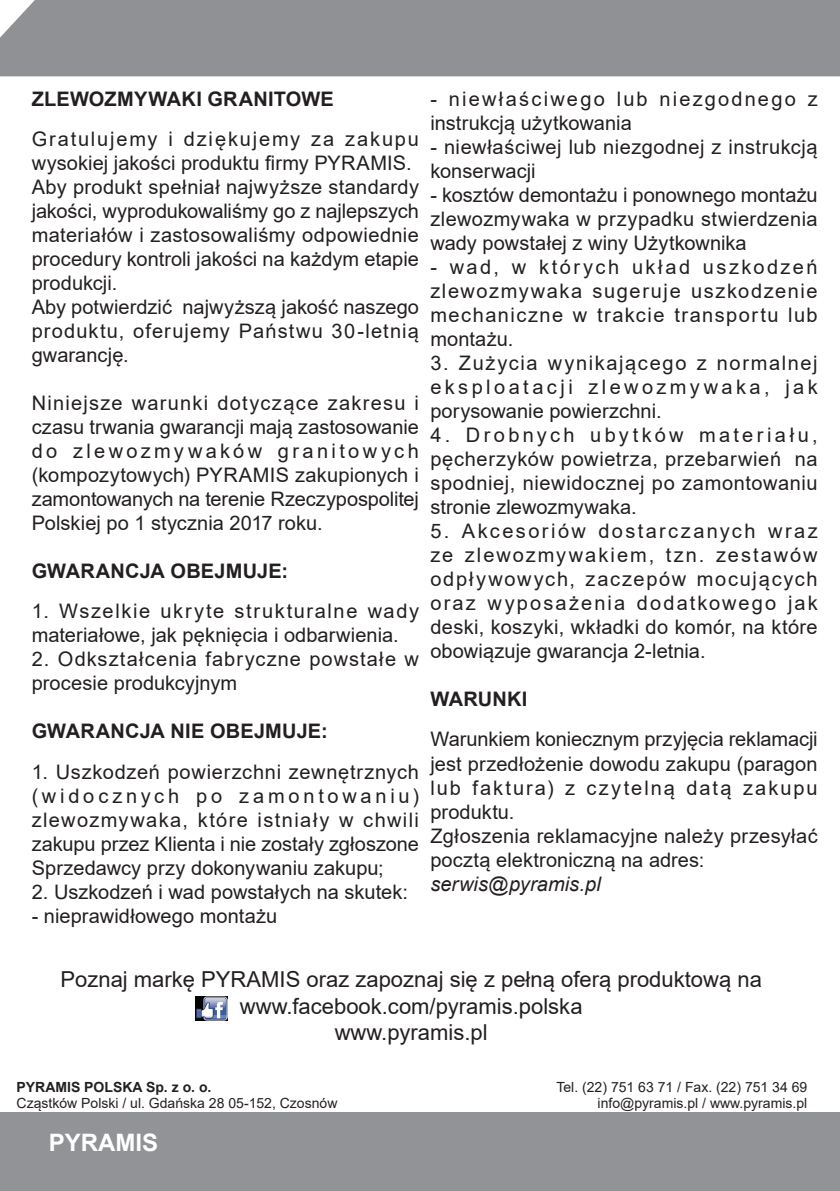
<style>
.page{position:relative;width:840px;height:1191px;background:#fff}
.page>*{position:absolute;margin:0;border:0;box-sizing:border-box;transform-origin:0 0}
.t1{font:700 24px "Arial";color:#fff}
.t2{font:22px/26.4px "Arial";color:#231f20;text-align:center}
.t3{font:20px/24px "Arial";letter-spacing:.01em;color:#231f20;text-align:justify}
.t4{font:700 20px "Arial";letter-spacing:.01em;color:#231f20}
.t5{font:20px/24px "Arial";letter-spacing:.045em;color:#231f20}
.t6{font:20px/24px "Arial";letter-spacing:.1em;color:#231f20}
.t7{font:italic 20px "Arial";color:#231f20}
.t8{font:14px/16.8px "Arial";color:#231f20;text-align:right}
.t9{font:700 14px "Arial";color:#231f20}
</style>
<div class="page">
<div style="left:0;top:0;width:839px;height:76px;background:#8f9194"></div>
<div style="left:0;top:1112px;width:839px;height:79px;background:#919396"></div>
<img style="left:195px;top:996px;width:32px;height:24px">
<p class="t4" style="left:32px;top:85px;width:303px">ZLEWOZMYWAKI GRANITOWE</p>
<p class="t3" style="left:32px;top:127px;width:388px;text-align:left">Gratulujemy i dziękujemy za zakupu wysokiej jakości produktu firmy PYRAMIS.<br>Aby produkt spełniał najwyższe standardy jakości, wyprodukowaliśmy go z najlepszych materiałów i zastosowaliśmy odpowiednie procedury kontroli jakości na każdym etapie produkcji.<br>Aby potwierdzić najwyższą jakość naszego produktu, oferujemy Państwu 30-letnią gwarancję.</p>
<p class="t3" style="left:32px;top:391px;width:388px">Niniejsze warunki dotyczące zakresu i czasu trwania gwarancji mają zastosowanie do zlewozmywaków granitowych (kompozytowych) PYRAMIS zakupionych i zamontowanych na terenie Rzeczypospolitej Polskiej po 1 stycznia 2017 roku.</p>
<p class="t4" style="left:32px;top:557px;width:258px">GWARANCJA OBEJMUJE:</p>
<p class="t3" style="left:32px;top:599px;width:388px">1. Wszelkie ukryte strukturalne wady materiałowe, jak pęknięcia i odbarwienia.</p>
<p class="t5" style="left:32px;top:647px;width:388px">2. Odkształcenia fabryczne powstałe w procesie produkcyjnym</p>
<p class="t4" style="left:32px;top:717px;width:297px">GWARANCJA NIE OBEJMUJE:</p>
<p class="t3" style="left:32px;top:759px;width:388px">1. Uszkodzeń powierzchni zewnętrznych (widocznych po zamontowaniu) zlewozmywaka, które istniały w chwili zakupu przez Klienta i nie zostały zgłoszone Sprzedawcy przy dokonywaniu zakupu;</p>
<p class="t3" style="left:32px;top:879px;width:377px">2. Uszkodzeń i wad powstałych na skutek:</p>
<p class="t3" style="left:32px;top:903px;width:247px">- nieprawidłowego montażu</p>
<p class="t6" style="left:430px;top:87px;width:388px">- niewłaściwego lub niezgodnego z instrukcją użytkowania</p>
<p class="t3" style="left:430px;top:135px;width:388px">- niewłaściwej lub niezgodnej z instrukcją konserwacji</p>
<p class="t3" style="left:430px;top:183px;width:388px">- kosztów demontażu i ponownego montażu zlewozmywaka w przypadku stwierdzenia wady powstałej z winy Użytkownika</p>
<p class="t3" style="left:430px;top:255px;width:388px">- wad, w których układ uszkodzeń zlewozmywaka sugeruje uszkodzenie mechaniczne w trakcie transportu lub montażu.</p>
<p class="t3" style="left:430px;top:351px;width:388px">3. Zużycia wynikającego z normalnej eksploatacji zlewozmywaka, jak porysowanie powierzchni.</p>
<p class="t3" style="left:430px;top:423px;width:388px">4. Drobnych ubytków materiału, pęcherzyków powietrza, przebarwień na spodniej, niewidocznej po zamontowaniu stronie zlewozmywaka.</p>
<p class="t3" style="left:430px;top:519px;width:388px">5. Akcesoriów dostarczanych wraz ze zlewozmywakiem, tzn. zestawów odpływowych, zaczepów mocujących oraz wyposażenia dodatkowego jak deski, koszyki, wkładki do komór, na które obowiązuje gwarancja 2-letnia.</p>
<p class="t4" style="left:430px;top:685px;width:98px">WARUNKI</p>
<p class="t3" style="left:430px;top:727px;width:388px;text-align:left">Warunkiem koniecznym przyjęcia reklamacji jest przedłożenie dowodu zakupu (paragon lub faktura) z czytelną datą zakupu produktu.<br>Zgłoszenia reklamacyjne należy przesyłać pocztą elektroniczną na adres:</p>
<p class="t7" style="left:430px;top:870px;width:172px">serwis@pyramis.pl</p>
<p class="t2" style="left:60px;top:966px;width:702px">Poznaj markę PYRAMIS oraz zapoznaj się z pełną oferą produktową na www.facebook.com/pyramis.polska<br>www.pyramis.pl</p>
<p class="t9" style="left:17px;top:1076px;width:196px">PYRAMIS POLSKA Sp. z o. o.</p>
<p class="t8" style="left:17px;top:1095px;width:322px">Cząstków Polski / ul. Gdańska 28 05-152, Czosnów</p>
<p class="t1" style="left:49px;top:1126px;width:111px">PYRAMIS</p>
<p class="t8" style="left:556px;top:1078px;width:252px">Tel. (22) 751 63 71 / Fax. (22) 751 34 69 info@pyramis.pl / www.pyramis.pl</p>
</div>
